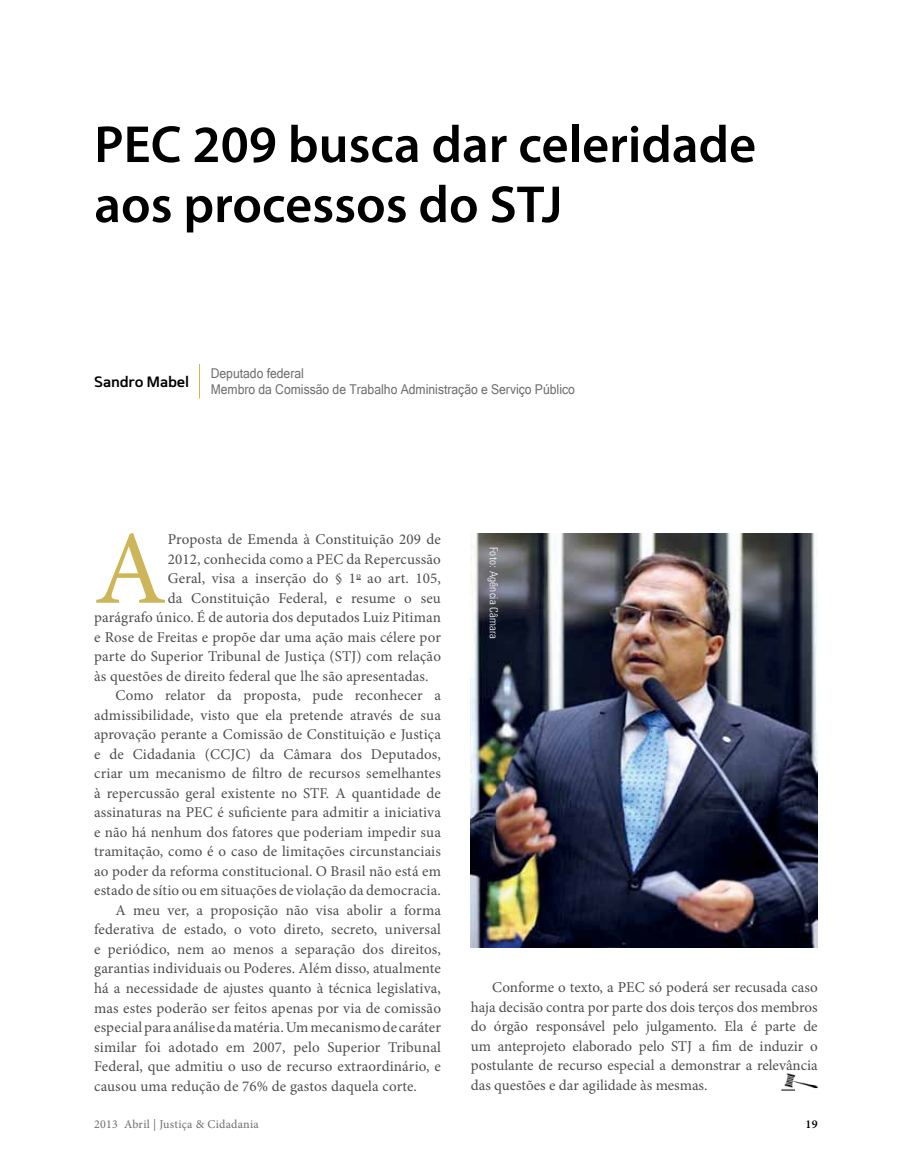
<style>
.page{position:relative;width:898px;height:1164px;background:#fff}
.page>*{position:absolute;margin:0;border:0;box-sizing:border-box;transform-origin:0 0}
.t1{font:105px "Minion Pro";color:#cdb65a}
.t2{font:600 52.5px/60px "Myriad Pro";color:#000}
.t3{font:15px/19.5px "Minion Pro";letter-spacing:.01em;color:#4d4d4f;text-align:justify}
.t4{font:600 15px "Mentone";letter-spacing:-.015em;color:#000}
.t5{font:13.5px/16.2px "Microsoft Sans Serif";color:#6d6e71;scale:.9 1}
.t6{font:12px "Minion Pro";letter-spacing:.02em;color:#6d6e71}
.t7{font:600 12px "Minion Pro";color:#000}
.t8{font:300 condensed 11.25px "Zurich BT";letter-spacing:.015em;color:#fff}
</style>
<div class="page">
<hr style="left:199px;top:364px;width:1px;height:34px;background:#cdb65a">
<img style="left:470px;top:533px;width:347px;height:414px">
<img style="left:781px;top:1073px;width:36px;height:17px">
<h2 class="t2" style="left:94px;top:113px;width:663px">PEC 209 busca dar celeridade aos processos do STJ</h2>
<p class="t4" style="left:94px;top:372px;width:96px">Sandro Mabel</p>
<p class="t5" style="left:211px;top:365px;width:406px">Deputado federal<br>Membro da Comissão de Trabalho Administração e Serviço Público</p>
<h1 class="t1" style="left:94px;top:499px;width:74px">A</h1>
<p class="t3" style="left:168px;top:529px;width:274px">Proposta de Emenda à Constituição 209 de</p>
<p class="t3" style="left:168px;top:549px;width:274px">2012, conhecida como a PEC da Repercussão</p>
<p class="t3" style="left:168px;top:568px;width:274px">Geral, visa a inserção do § 1<sup>o</sup> ao art. 105,</p>
<p class="t3" style="left:168px;top:588px;width:274px">da Constituição Federal, e resume o seu</p>
<p class="t3" style="left:94px;top:607px;width:348px">parágrafo único. É de autoria dos deputados Luiz Pitiman</p>
<p class="t3" style="left:94px;top:627px;width:348px">e Rose de Freitas e propõe dar uma ação mais célere por</p>
<p class="t3" style="left:94px;top:646px;width:348px">parte do Superior Tribunal de Justiça (STJ) com relação</p>
<p class="t3" style="left:94px;top:666px;width:336px">às questões de direito federal que lhe são apresentadas.</p>
<p class="t3" style="left:115px;top:685px;width:327px">Como relator da proposta, pude reconhecer a</p>
<p class="t3" style="left:94px;top:705px;width:348px">admissibilidade, visto que ela pretende através de sua</p>
<p class="t3" style="left:94px;top:724px;width:348px">aprovação perante a Comissão de Constituição e Justiça</p>
<p class="t3" style="left:94px;top:744px;width:348px">e de Cidadania (CCJC) da Câmara dos Deputados,</p>
<p class="t3" style="left:94px;top:763px;width:348px">criar um mecanismo de filtro de recursos semelhantes</p>
<p class="t3" style="left:94px;top:783px;width:348px">à repercussão geral existente no STF. A quantidade de</p>
<p class="t3" style="left:94px;top:802px;width:348px">assinaturas na PEC é suficiente para admitir a iniciativa</p>
<p class="t3" style="left:94px;top:822px;width:348px">e não há nenhum dos fatores que poderiam impedir sua</p>
<p class="t3" style="left:94px;top:841px;width:348px">tramitação, como é o caso de limitações circunstanciais</p>
<p class="t3" style="left:94px;top:861px;width:348px">ao poder da reforma constitucional. O Brasil não está em</p>
<p class="t3" style="left:94px;top:880px;width:348px">estado de sítio ou em situações de violação da democracia.</p>
<p class="t3" style="left:115px;top:900px;width:327px">A meu ver, a proposição não visa abolir a forma</p>
<p class="t3" style="left:94px;top:919px;width:348px">federativa de estado, o voto direto, secreto, universal</p>
<p class="t3" style="left:94px;top:939px;width:348px">e periódico, nem ao menos a separação dos direitos,</p>
<p class="t3" style="left:94px;top:958px;width:348px">garantias individuais ou Poderes. Além disso, atualmente</p>
<p class="t3" style="left:94px;top:978px;width:348px">há a necessidade de ajustes quanto à técnica legislativa,</p>
<p class="t3" style="left:94px;top:997px;width:348px">mas estes poderão ser feitos apenas por via de comissão</p>
<p class="t3" style="left:94px;top:1017px;width:348px">especial para análise da matéria. Um mecanismo de caráter</p>
<p class="t3" style="left:94px;top:1036px;width:348px">similar foi adotado em 2007, pelo Superior Tribunal</p>
<p class="t3" style="left:94px;top:1056px;width:348px">Federal, que admitiu o uso de recurso extraordinário, e</p>
<p class="t3" style="left:94px;top:1075px;width:324px">causou uma redução de 76% de gastos daquela corte.</p>
<p class="t8" style="left:500px;top:546px;width:94px;rotate:90deg">Foto: Agência Câmara</p>
<p class="t3" style="left:471px;top:977px;width:348px;text-indent:21px">Conforme o texto, a PEC só poderá ser recusada caso haja decisão contra por parte dos dois terços dos membros do órgão responsável pelo julgamento. Ela é parte de um anteprojeto elaborado pelo STJ a fim de induzir o postulante de recurso especial a demonstrar a relevância das questões e dar agilidade às mesmas.</p>
<p class="t6" style="left:94px;top:1115px;width:166px">2013 Abril | Justiça &amp; Cidadania</p>
<p class="t7" style="left:805px;top:1115px;width:14px">19</p>
</div>
